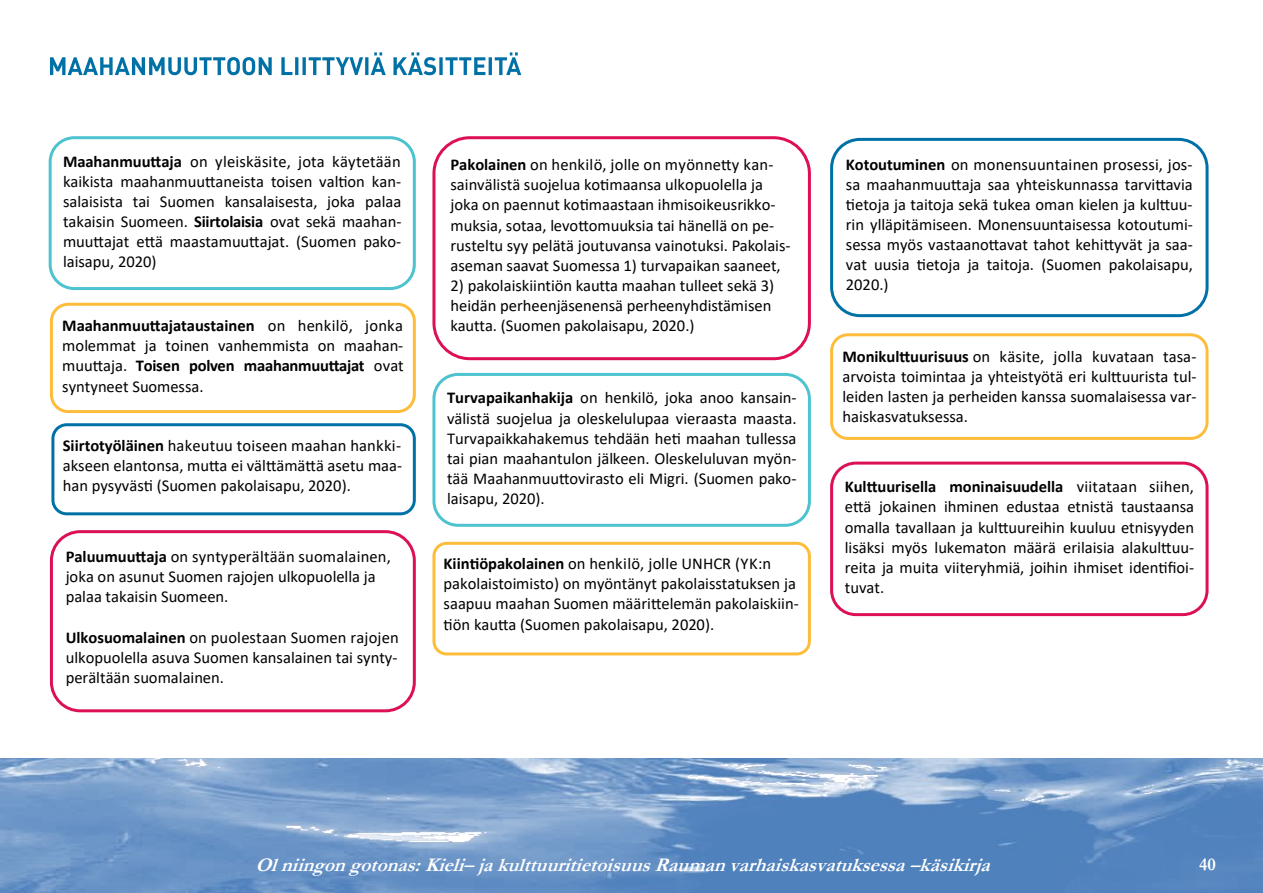
<style>
.page{position:relative;width:1263px;height:893px;background:#fff}
.page>*{position:absolute;margin:0;border:0;box-sizing:border-box;transform-origin:0 0}
.t1{font:italic 700 19.5px "Garamond";letter-spacing:-.005em;color:#fff}
.t2{font:700 18px "Garamond";color:#fff}
.t3{font:16.65px "Calibri";color:#000}
.t4{font:16.5px/20.1px "Calibri";color:#000;text-align:justify}
.s1{font-weight:700}
</style>
<div class="page">
<img style="left:0;top:758px;width:1263px;height:135px">
<svg style="left:49px;top:136px;width:367px;height:154px"></svg>
<svg style="left:432px;top:136px;width:379px;height:224px"></svg>
<svg style="left:432px;top:542px;width:379px;height:113px"></svg>
<svg style="left:50px;top:530px;width:366px;height:182px"></svg>
<svg style="left:51px;top:423px;width:365px;height:92px"></svg>
<svg style="left:50px;top:303px;width:366px;height:110px"></svg>
<svg style="left:830px;top:138px;width:378px;height:179px"></svg>
<svg style="left:830px;top:333px;width:378px;height:107px"></svg>
<svg style="left:830px;top:462px;width:378px;height:154px"></svg>
<svg style="left:432px;top:373px;width:379px;height:154px"></svg>
<img style="left:50px;top:52px;width:472px;height:24px">
<p class="t4" style="left:63px;top:153px;width:340px"><span class="s1">Maahanmuuttaja</span> on yleiskäsite, jota käytetään kaikista maahanmuuttaneista toisen valtion kan&shy;salaisista tai Suomen kansalaisesta, joka palaa takaisin Suomeen. <span class="s1">Siirtolaisia</span> ovat sekä maahan-</p>
<p class="t3" style="left:63px;top:235px;width:340px">muuttajat että maastamuuttajat. (Suomen pako-</p>
<p class="t4" style="left:63px;top:253px;width:95px">laisapu, 2020)</p>
<p class="t4" style="left:62px;top:317px;width:343px"><span class="s1">Maahanmuuttajataustainen</span> on henkilö, jonka molemmat ja toinen vanhemmista on maahan&shy;muuttaja. <span class="s1">Toisen polven maahanmuuttajat</span> ovat syntyneet Suomessa.</p>
<p class="t4" style="left:63px;top:437px;width:341px"><span class="s1">Siirtotyöläinen</span> hakeutuu toiseen maahan hankki&shy;akseen elantonsa, mutta ei välttämättä asetu maa&shy;han pysyvästi (Suomen pakolaisapu, 2020).</p>
<p class="t4" style="left:66px;top:548px;width:327px"><span class="s1">Paluumuuttaja</span> on syntyperältään suomalainen, joka on asunut Suomen rajojen ulkopuolella ja</p>
<p class="t3" style="left:66px;top:590px;width:164px">palaa takaisin Suomeen.</p>
<p class="t4" style="left:66px;top:628px;width:335px"><span class="s1">Ulkosuomalainen</span> on puolestaan Suomen rajojen ulkopuolella asuva Suomen kansalainen tai synty&shy;perältään suomalainen.</p>
<p class="t4" style="left:450px;top:156px;width:327px;text-align:left"><span class="s1">Pakolainen</span> on henkilö, jolle on myönnetty kan&shy;sainvälistä suojelua kotimaansa ulkopuolella ja joka on paennut kotimaastaan ihmisoikeusrikko&shy;muksia, sotaa, levottomuuksia tai hänellä on pe-</p>
<p class="t3" style="left:450px;top:238px;width:342px">rusteltu syy pelätä joutuvansa vainotuksi. Pakolais-</p>
<p class="t4" style="left:450px;top:257px;width:332px">aseman saavat Suomessa 1) turvapaikan saaneet,</p>
<p class="t4" style="left:450px;top:277px;width:325px;text-align:left">2) pakolaiskiintiön kautta maahan tulleet sekä 3) heidän perheenjäsenensä perheenyhdistämisen kautta. (Suomen pakolaisapu, 2020.)</p>
<p class="t4" style="left:447px;top:389px;width:351px"><span class="s1">Turvapaikanhakija</span> on henkilö, joka anoo kansain-</p>
<p class="t3" style="left:447px;top:411px;width:351px">välistä suojelua ja oleskelulupaa vieraasta maasta.</p>
<p class="t4" style="left:447px;top:430px;width:351px">Turvapaikkahakemus tehdään heti maahan tullessa tai pian maahantulon jälkeen. Oleskeluluvan myön&shy;tää Maahanmuuttovirasto eli Migri. (Suomen pako&shy;laisapu, 2020).</p>
<p class="t4" style="left:444px;top:555px;width:357px;text-align:left"><span class="s1">Kiintiöpakolainen</span> on henkilö, jolle UNHCR (YK:n pakolaistoimisto) on myöntänyt pakolaisstatuksen ja saapuu maahan Suomen määrittelemän pakolaiskiin&shy;tiön kautta (Suomen pakolaisapu, 2020).</p>
<p class="t4" style="left:846px;top:155px;width:348px"><span class="s1">Kotoutuminen</span> on monensuuntainen prosessi, jos&shy;sa maahanmuuttaja saa yhteiskunnassa tarvittavia tietoja ja taitoja sekä tukea oman kielen ja kulttuu&shy;rin ylläpitämiseen. Monensuuntaisessa kotoutumi-</p>
<p class="t3" style="left:846px;top:238px;width:348px">sessa myös vastaanottavat tahot kehittyvät ja saa-</p>
<p class="t4" style="left:846px;top:256px;width:348px">vat uusia tietoja ja taitoja. (Suomen pakolaisapu,<br>2020.)</p>
<p class="t4" style="left:842px;top:347px;width:356px"><span class="s1">Monikulttuurisuus</span> on käsite, jolla kuvataan tasa&shy;arvoista toimintaa ja yhteistyötä eri kulttuurista tul&shy;leiden lasten ja perheiden kanssa suomalaisessa var-</p>
<p class="t3" style="left:842px;top:410px;width:127px">haiskasvatuksessa.</p>
<p class="t4" style="left:845px;top:478px;width:351px"><span class="s1">Kulttuurisella moninaisuudella</span> viitataan siihen, että jokainen ihminen edustaa etnistä taustaansa omalla tavallaan ja kulttuureihin kuuluu etnisyyden lisäksi myös lukematon määrä erilaisia alakulttuu&shy;reita ja muita viiteryhmiä, joihin ihmiset identifioi&shy;tuvat.</p>
<p class="t1" style="left:255px;top:854px;width:742px">Ol niingongotonas:Kieli– jakulttuuritietoisuusRaumanvarhaiskasvatuksessa–käsikirja</p>
<p class="t2" style="left:1199px;top:854px;width:18px">40</p>
</div>
